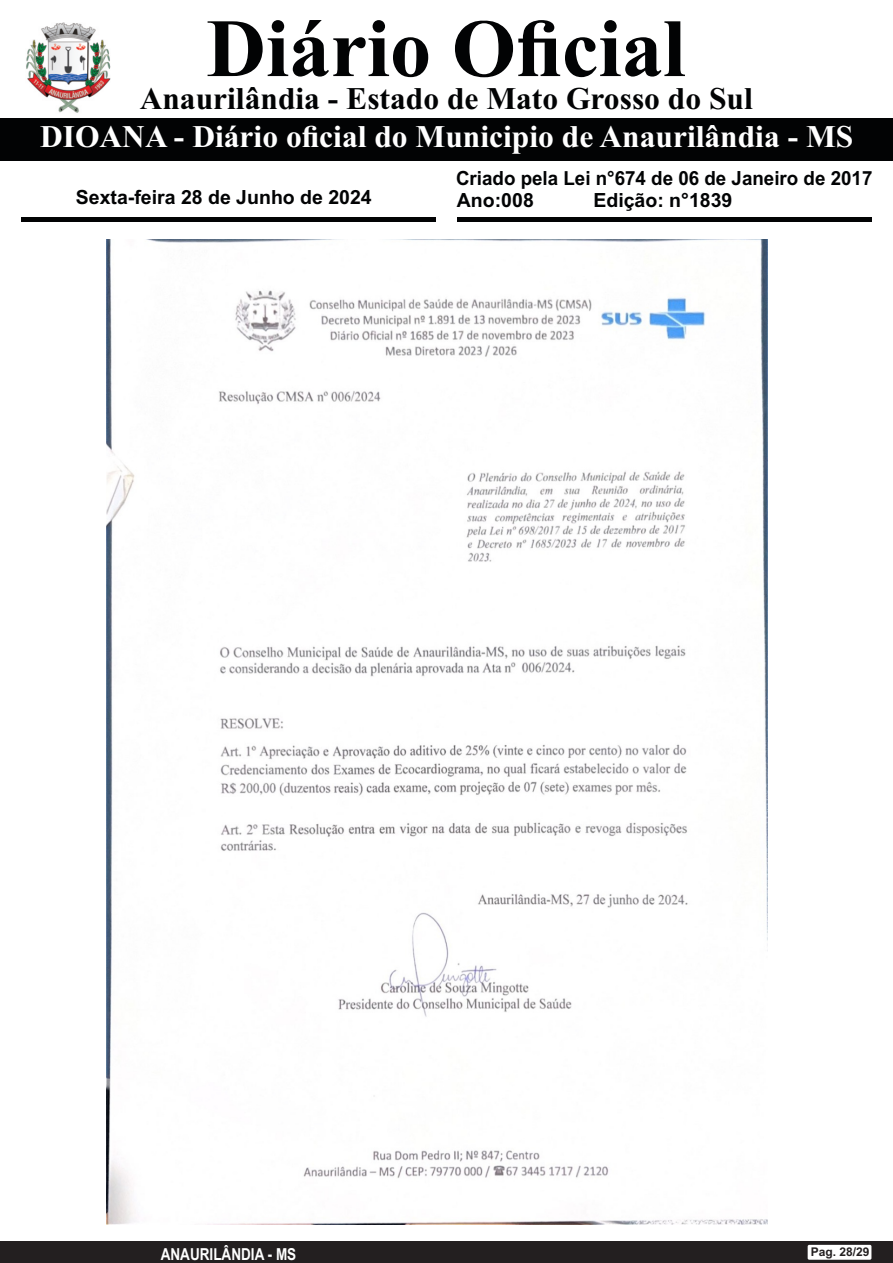
<style>
.page{position:relative;width:893px;height:1263px;background:#fff}
.page>*{position:absolute;margin:0;border:0;box-sizing:border-box;transform-origin:0 0}
.t1{font:700 82.5px "Times New Roman";color:#020304}
.t2{font:700 31.5px "Times New Roman";color:#fff}
.t3{font:700 31.5px "Times New Roman";color:#020304}
.t4{font:700 19.5px "Arial";color:#020304}
.t5{font:700 19.5px "Arial";color:#020304;scale:.96 1}
.t6{font:700 16.5px "Arial Narrow";color:#fff}
.t7{font:700 12px "Arial";color:#231f20}
</style>
<div class="page">
<div style="left:0;top:1241px;width:893px;height:22px;background:#231f20"></div>
<div style="left:808px;top:1245px;width:63px;height:15px;background:#fff;border-radius:2px"></div>
<div style="left:0;top:118px;width:893px;height:43px;background:#020304"></div>
<hr style="left:21px;top:218px;width:415px;height:4px;background:#020304">
<hr style="left:457px;top:218px;width:415px;height:4px;background:#020304">
<img style="left:26px;top:23px;width:85px;height:90px">
<img style="left:106px;top:239px;width:662px;height:985px">
<h1 class="t1" style="left:206px;top:20px;width:481px">Diário Oficial</h1>
<p class="t3" style="left:140px;top:87px;width:615px">Anaurilândia - Estado de Mato Grosso do Sul</p>
<p class="t2" style="left:40px;top:126px;width:815px">DIOANA - Diário oficial do Municipio de Anaurilândia - MS</p>
<p class="t5" style="left:456px;top:171px;width:435px">Criado pela Lei n°674 de 06 de Janeiro de 2017</p>
<p class="t4" style="left:76px;top:189px;width:297px">Sexta-feira 28 de Junho de 2024</p>
<p class="t4" style="left:457px;top:193px;width:78px">Ano:008</p>
<p class="t4" style="left:593px;top:193px;width:140px">Edição: n°1839</p>
<p class="t6" style="left:161px;top:1241px;width:137px">ANAURILÂNDIA - MS</p>
<p class="t7" style="left:811px;top:1248px;width:60px">Pag. 28/29</p>
</div>
